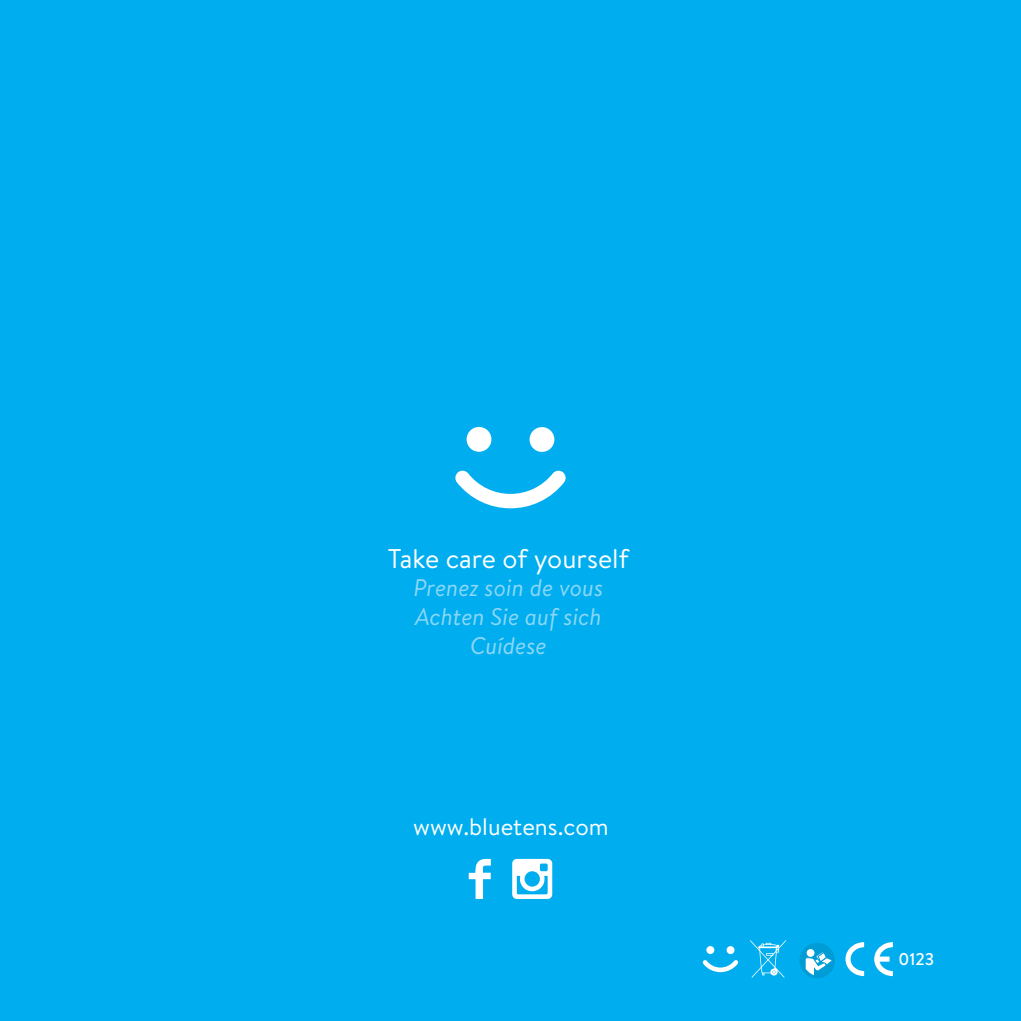
<style>
.page{position:relative;width:1021px;height:1021px;background:#fff}
.page>*{position:absolute;margin:0;border:0;box-sizing:border-box;transform-origin:0 0}
.t1{font:27px "Brandon Text";color:#fff}
.t2{font:italic 24px "Brandon Text";color:#8dd7f7}
.t3{font:24px "Brandon Text";color:#fff}
.t4{font:500 17.1px "Brandon Text";color:#fff}
</style>
<div class="page">
<div style="left:0;top:0;width:1020px;height:1020px;background:#00aeef"></div>
<svg style="left:469px;top:858px;width:22px;height:41px"></svg>
<svg style="left:512px;top:858px;width:40px;height:41px"></svg>
<svg style="left:702px;top:960px;width:36px;height:12px"></svg>
<div style="left:706px;top:946px;width:8px;height:8px;background:#fff;border-radius:50%"></div>
<div style="left:726px;top:946px;width:8px;height:8px;background:#fff;border-radius:50%"></div>
<svg style="left:845px;top:942px;width:47px;height:34px"></svg>
<svg style="left:750px;top:940px;width:36px;height:37px"></svg>
<div style="left:799px;top:942px;width:36px;height:36px;background:#009cd6;border-radius:50%"></div>
<svg style="left:805px;top:951px;width:28px;height:25px"></svg>
<svg style="left:455px;top:470px;width:111px;height:38px"></svg>
<div style="left:466px;top:427px;width:25px;height:25px;background:#fff;border-radius:50%"></div>
<div style="left:529px;top:427px;width:25px;height:25px;background:#fff;border-radius:50%"></div>
<p class="t1" style="left:388px;top:539px;width:242px">Take care of yourself</p>
<p class="t2" style="left:413px;top:571px;width:191px">Prenez soin de vous</p>
<p class="t2" style="left:415px;top:600px;width:188px">Achten Sie auf sich</p>
<p class="t2" style="left:470px;top:629px;width:78px">Cuídese</p>
<p class="t3" style="left:413px;top:810px;width:197px">www.bluetens.com</p>
<p class="t4" style="left:898px;top:947px;width:37px">0123</p>
</div>
